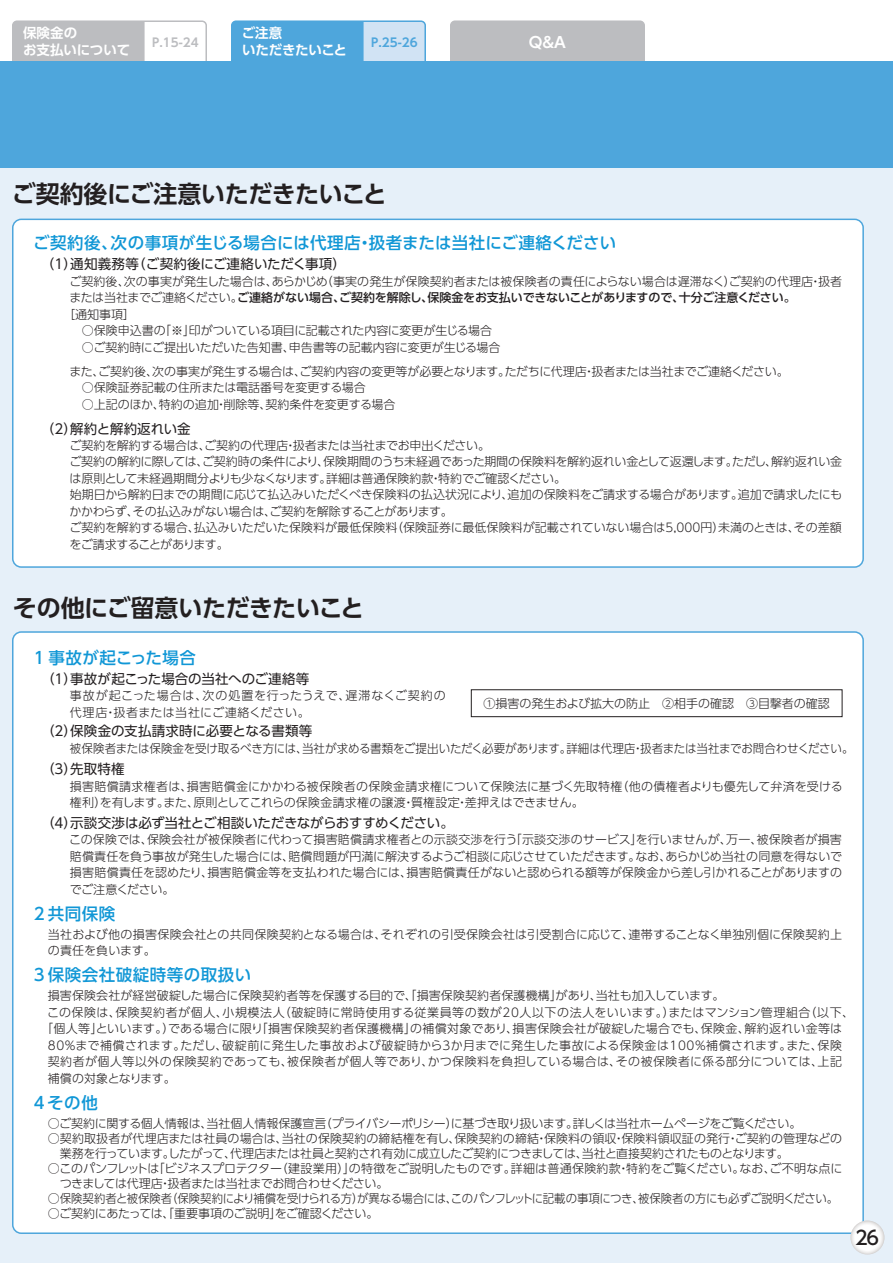
<style>
.page{position:relative;width:893px;height:1263px;background:#fff}
.page>*{position:absolute;margin:0;border:0;box-sizing:border-box;transform-origin:0 0}
.t1{font:700 24px "UD Shin Go Pro De";letter-spacing:-.015em;color:#231f20}
.t2{font:500 19.2px "UD Shin Go Pro";color:#231f20}
.t3{font:500 16.5px "UD Shin Go Pro";letter-spacing:.03em;color:#1197d6}
.t4{font:700 15px "UD Shin Go Pro De";color:#fff}
.t5{font:13.5px "UD Shin Go Pro";letter-spacing:-.005em;color:#231f20}
.t6{font:700 13.5px/16.5px "UD Shin Go Pro De";letter-spacing:-.005em;color:#fff}
.t7{font:300 12px/16.5px "UD Shin Go Pro";color:#231f20}
.t8{font:300 12px/16.5px "UD Shin Go Pro";letter-spacing:.02em;color:#231f20}
.t9{font:300 12px "UD Shin Go Pro";letter-spacing:-.03em;color:#231f20}
.t10{font:300 12px "UD Shin Go Pro";color:#231f20;scale:.96 1}
.t11{font:300 12px "UD Shin Go Pro";letter-spacing:.03em;color:#231f20}
.t12{font:300 12px "UD Shin Go Pro";letter-spacing:.045em;color:#231f20}
.t13{font:300 12px "UD Shin Go Pro";letter-spacing:.04em;color:#231f20}
.t14{font:500 12px "UD Shin Go Pro";letter-spacing:-.005em;color:#231f20}
.t15{font:300 12px/16.5px "UD Shin Go Pro";letter-spacing:.055em;color:#231f20}
.t16{font:300 12px "UD Shin Go Pro";letter-spacing:-.025em;color:#231f20}
.t17{font:300 12px "UD Shin Go Pro";letter-spacing:-.04em;color:#231f20}
.t18{font:700 12px "UD Shin Go Pro De";color:#bcbdc0}
.t19{font:700 12px "UD Shin Go Pro De";color:#4ea6dc}
.s1{font-weight:300}
</style>
<div class="page">
<div style="left:0;top:61px;width:893px;height:1202px;background:#e6f0f9"></div>
<div style="left:13px;top:632px;width:850px;height:601px;background:#fff;border-radius:9px"></div>
<div style="left:471px;top:689px;width:371px;height:28px;border:1px solid #231f20"></div>
<div style="left:13px;top:219px;width:850px;height:348px;background:#fff;border-radius:9px"></div>
<div style="left:12px;top:219px;width:852px;height:349px;border:2px solid #4ea6dc;border-radius:9px"></div>
<div style="left:13px;top:21px;width:193px;height:73px;background:#bcbdc0;border-radius:4px"></div>
<div style="left:145px;top:23px;width:59px;height:38px;background:#fff"></div>
<div style="left:12px;top:20px;width:195px;height:75px;border:2px solid #bcbdc0;border-radius:4px"></div>
<div style="left:232px;top:21px;width:193px;height:73px;background:#4ea6dc;border-radius:4px"></div>
<div style="left:364px;top:23px;width:59px;height:38px;background:#d1e3f4"></div>
<div style="left:231px;top:20px;width:195px;height:75px;border:2px solid #4ea6dc;border-radius:4px"></div>
<div style="left:451px;top:21px;width:193px;height:73px;background:#bcbdc0;border-radius:4px"></div>
<div style="left:0;top:61px;width:893px;height:107px;background:#4ea6dc"></div>
<svg style="left:850px;top:1220px;width:34px;height:34px"></svg>
<p class="t6" style="left:23px;top:24px;width:109px">保険金の<br>お支払いについて</p>
<p class="t6" style="left:242px;top:24px;width:107px">ご注意<br>いただきたいこと</p>
<p class="t18" style="left:152px;top:32px;width:48px">P.15-24</p>
<p class="t19" style="left:371px;top:32px;width:48px">P.25-26</p>
<p class="t4" style="left:528px;top:30px;width:41px">Ｑ＆Ａ</p>
<h1 class="t1" style="left:12px;top:174px;width:376px">ご契約後にご注意いただきたいこと</h1>
<h3 class="t3" style="left:33px;top:229px;width:584px">ご契約後、次の事項が生じる場合には代理店・扱者または当社にご連絡ください</h3>
<p class="t5" style="left:41px;top:253px;width:306px">（1）通知義務等（ご契約後にご連絡いただく事項）</p>
<p class="t7" style="left:69px;top:273px;width:774px">ご契約後、次の事実が発生した場合は、あらかじめ（事実の発生が保険契約者または被保険者の責任によらない場合は遅滞なく）ご契約の代理店・扱者</p>
<p class="t14" style="left:69px;top:288px;width:728px"><span class="s1">または当社までご連絡ください。</span>ご連絡がない場合、ご契約を解除し、保険金をお支払いできないことがありますので、十分ご注意ください。</p>
<p class="t7" style="left:63px;top:306px;width:73px">［通知事項］</p>
<p class="t7" style="left:70px;top:322px;width:424px">　○保険申込書の「※」印がついている項目に記載された内容に変更が生じる場合</p>
<p class="t7" style="left:70px;top:339px;width:432px">　○ご契約時にご提出いただいた告知書、申告書等の記載内容に変更が生じる場合</p>
<p class="t7" style="left:69px;top:363px;width:721px">また、ご契約後、次の事実が発生する場合は、ご契約内容の変更等が必要となります。ただちに代理店・扱者または当社までご連絡ください。　○保険証券記載の住所または電話番号を変更する場合<br>　○上記のほか、特約の追加・削除等、契約条件を変更する場合</p>
<p class="t5" style="left:41px;top:418px;width:151px">（2）解約と解約返れい金</p>
<p class="t7" style="left:69px;top:436px;width:774px">ご契約を解約する場合は、ご契約の代理店・扱者または当社までお申出ください。<br>ご契約の解約に際しては、ご契約時の条件により、保険期間のうち未経過であった期間の保険料を解約返れい金として返還します。ただし、解約返れい金は原則として未経過期間分よりも少なくなります。詳細は普通保険約款・特約でご確認ください。<br>始期日から解約日までの期間に応じて払込みいただくべき保険料の払込状況により、追加の保険料をご請求する場合があります。追加で請求したにもかかわらず、その払込みがない場合は、ご契約を解除することがあります。<br>ご契約を解約する場合、払込みいただいた保険料が最低保険料（保険証券に最低保険料が記載されていない場合は5,000円）未満のときは、その差額をご請求することがあります。</p>
<h1 class="t1" style="left:13px;top:588px;width:353px">その他にご留意いただきたいこと</h1>
<h3 class="t3" style="left:34px;top:644px;width:164px">1 事故が起こった場合</h3>
<p class="t5" style="left:41px;top:668px;width:270px">（1）事故が起こった場合の当社へのご連絡等</p>
<p class="t15" style="left:70px;top:687px;width:377px">事故が起こった場合は、次の処置を行ったうえで、遅滞なくご契約の代理店・扱者または当社にご連絡ください。</p>
<p class="t5" style="left:41px;top:720px;width:273px">（2）保険金の支払請求時に必要となる書類等</p>
<p class="t7" style="left:483px;top:695px;width:348px">①損害の発生および拡大の防止　②相手の確認 ③目撃者の確認</p>
<p class="t10" style="left:70px;top:739px;width:818px">被保険者または保険金を受け取るべき方には、当社が求める書類をご提出いただく必要があります。詳細は代理店・扱者または当社までお問合わせください。</p>
<p class="t5" style="left:41px;top:758px;width:85px">（3）先取特権</p>
<p class="t8" style="left:70px;top:777px;width:774px">損害賠償請求権者は、損害賠償金にかかわる被保険者の保険金請求権について保険法に基づく先取特権（他の債権者よりも優先して弁済を受ける権利）を有します。また、原則としてこれらの保険金請求権の譲渡・質権設定・差押えはできません。</p>
<p class="t5" style="left:41px;top:812px;width:414px">（4）示談交渉は必ず当社とご相談いただきながらおすすめください。</p>
<p class="t7" style="left:69px;top:831px;width:774px;text-align:justify">この保険では、保険会社が被保険者に代わって損害賠償請求権者との示談交渉を行う「示談交渉のサービス」を行いませんが、万一、被保険者が損害賠償責任を負う事故が発生した場合には、賠償問題が円満に解決するようご相談に応じさせていただきます。なお、あらかじめ当社の同意を得ないで損害賠償責任を認めたり、損害賠償金等を支払われた場合には、損害賠償責任がないと認められる額等が保険金から差し引かれることがありますのでご注意ください。</p>
<h3 class="t3" style="left:34px;top:900px;width:83px">2 共同保険</h3>
<p class="t8" style="left:48px;top:925px;width:796px">当社および他の損害保険会社との共同保険契約となる場合は、それぞれの引受保険会社は引受割合に応じて、連帯することなく単独別個に保険契約上の責任を負います。</p>
<h3 class="t3" style="left:34px;top:962px;width:219px">3 保険会社破綻時等の取扱い</h3>
<p class="t7" style="left:48px;top:987px;width:678px">損害保険会社が経営破綻した場合に保険契約者等を保護する目的で、「損害保険契約者保護機構」があり、当社も加入しています。</p>
<p class="t12" style="left:47px;top:1003px;width:809px">この保険は、保険契約者が個人、小規模法人（破綻時に常時使用する従業員等の数が20人以下の法人をいいます。）またはマンション管理組合（以下、</p>
<p class="t11" style="left:41px;top:1019px;width:802px">「個人等」といいます。）である場合に限り「損害保険契約者保護機構」の補償対象であり、損害保険会社が破綻した場合でも、保険金、解約返れい金等は</p>
<p class="t8" style="left:48px;top:1037px;width:796px">80％まで補償されます。ただし、破綻前に発生した事故および破綻時から3か月までに発生した事故による保険金は100％補償されます。また、保険</p>
<p class="t13" style="left:48px;top:1052px;width:796px">契約者が個人等以外の保険契約であっても、被保険者が個人等であり、かつ保険料を負担している場合は、その被保険者に係る部分については、上記</p>
<p class="t17" style="left:48px;top:1069px;width:129px">補償の対象となります。</p>
<h3 class="t3" style="left:34px;top:1090px;width:66px">4 その他</h3>
<p class="t9" style="left:48px;top:1114px;width:755px">○ご契約に関する個人情報は、当社個人情報保護宣言（プライバシーポリシー）に基づき取り扱います。詳しくは当社ホームページをご覧ください。</p>
<p class="t7" style="left:60px;top:1131px;width:784px;line-height:15px;text-indent:-12px">○契約取扱者が代埋店または社員の場合は、当社の保険契約の締結権を有し、保険契約の締結・保険料の領収・保険料領収証の発行・ご契約の管理などの業務を行っています。したがって、代理店または社員と契約され有効に成立したご契約につきましては、当社と直接契約されたものとなります。</p>
<p class="t7" style="left:60px;top:1161px;width:784px;line-height:15px;text-indent:-12px">○このパンフレットは「ビジネスプロテクター（建設業用）」の特徴をご説明したものです。詳細は普通保険約款・特約をご覧ください。なお、ご不明な点につきましては代理店・扱者または当社までお問合わせください。</p>
<p class="t9" style="left:48px;top:1189px;width:792px">○保険契約者と被保険者（保険契約により補償を受けられる方）が異なる場合には、このパンフレットに記載の事項につき、被保険者の方にも必ずご説明ください。</p>
<p class="t16" style="left:48px;top:1204px;width:332px">○ご契約にあたっては、「重要事項のご説明」をご確認ください。</p>
<h2 class="t2" style="left:855px;top:1222px;width:25px">26</h2>
</div>
